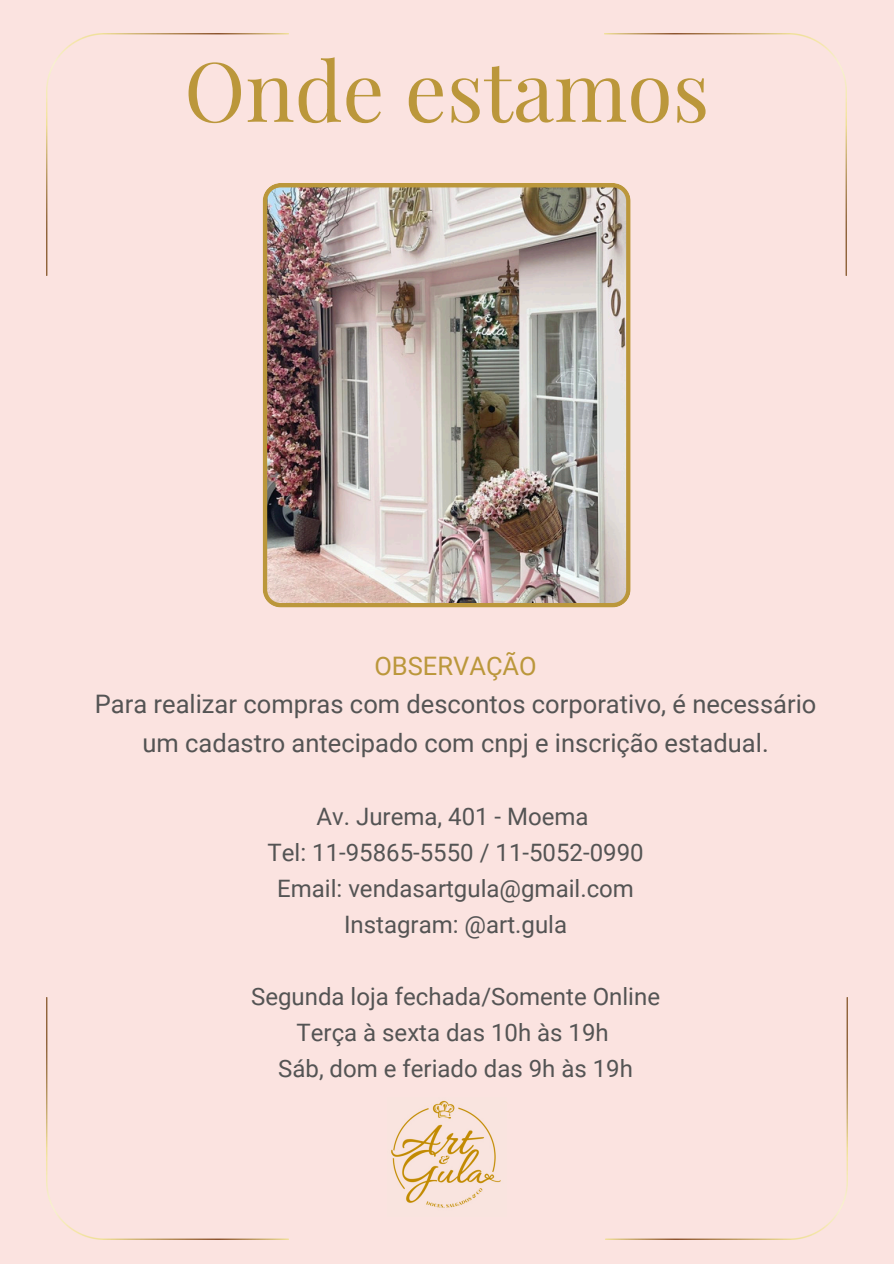
<style>
.page{position:relative;width:894px;height:1264px;background:#fff}
.page>*{position:absolute;margin:0;border:0;box-sizing:border-box;transform-origin:0 0}
.t1{font:82.5px "Playfair Display";color:#bb973b}
.t2{font:25.5px/38.2px "Roboto";color:#545454;text-align:center}
.t3{font:25.5px "Roboto";color:#bb973b}
.t4{font:24px "Roboto";color:#545454}
</style>
<div class="page">
<div style="left:0;top:0;width:893px;height:1263px;background:#fbe3e0"></div>
<img style="left:46px;top:997px;width:242px;height:242px">
<img style="left:605px;top:997px;width:242px;height:242px">
<img style="left:46px;top:34px;width:242px;height:242px">
<img style="left:604px;top:34px;width:242px;height:242px">
<img style="left:390px;top:1100px;width:111px;height:108px">
<img style="left:262px;top:183px;width:368px;height:424px">
<p class="t1" style="left:184px;top:33px;width:526px">Onde estamos</p>
<p class="t3" style="left:374px;top:651px;width:164px">OBSERVAÇÃO</p>
<p class="t2" style="left:95px;top:685px;width:723px">Para realizar compras com descontos corporativo, é necessário um cadastro antecipado com cnpj e inscrição estadual.</p>
<p class="t4" style="left:316px;top:802px;width:273px">Av. Jurema, 401 - Moema</p>
<p class="t4" style="left:267px;top:838px;width:377px">Tel: 11-95865-5550 / 11-5052-0990</p>
<p class="t4" style="left:277px;top:874px;width:358px">Email: vendasartgula@gmail.com</p>
<p class="t4" style="left:344px;top:910px;width:224px">Instagram: @art.gula</p>
<h1 class="t4" style="left:251px;top:982px;width:410px">Segunda loja fechada/Somente Online</h1>
<p class="t4" style="left:296px;top:1018px;width:314px">Terça à sexta das 10h às 19h</p>
<p class="t4" style="left:278px;top:1054px;width:356px">Sáb, dom e feriado das 9h às 19h</p>
</div>
